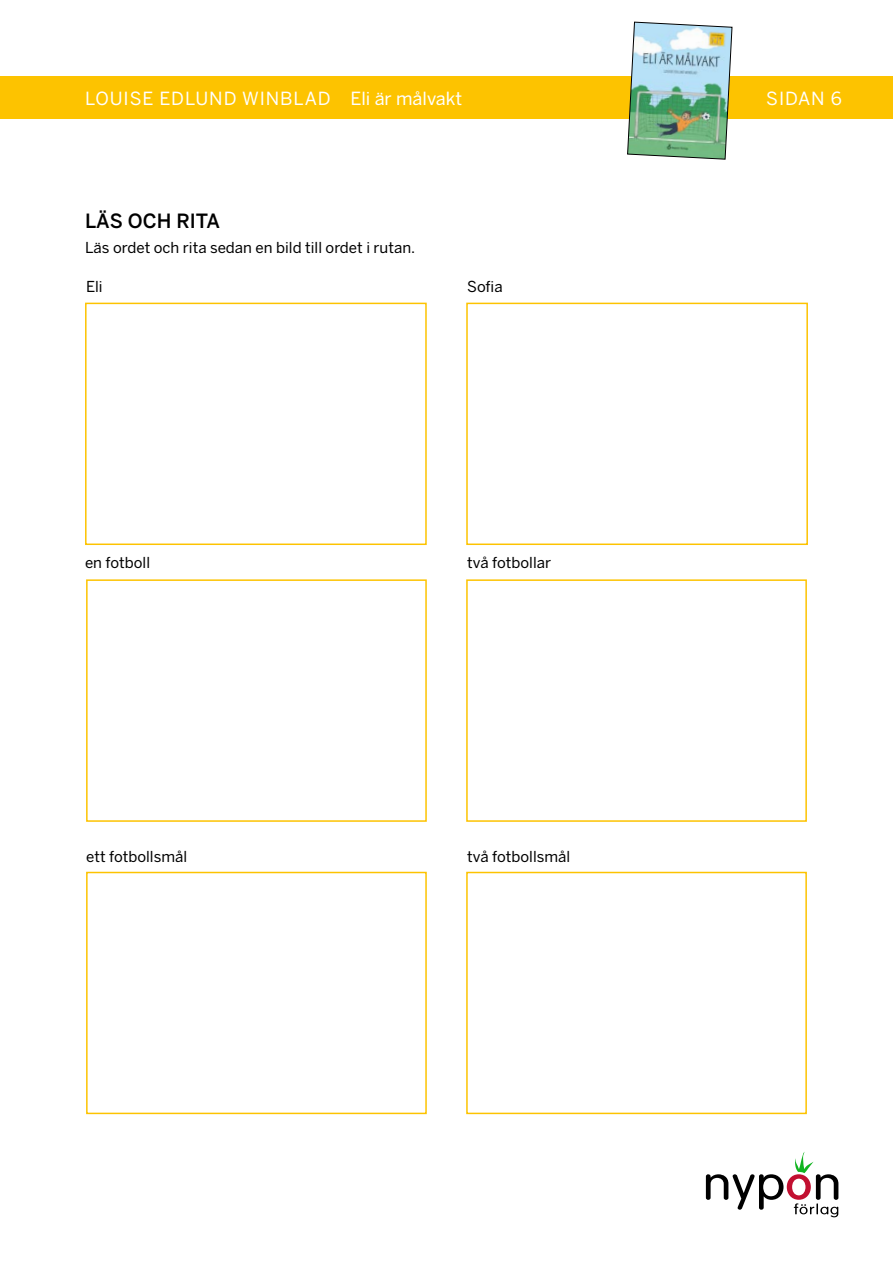
<style>
.page{position:relative;width:893px;height:1263px;background:#fff}
.page>*{position:absolute;margin:0;border:0;box-sizing:border-box;transform-origin:0 0}
.t1{font:500 19.5px "Benton Sans";color:#000}
.t2{font:18px "Benton Sans";letter-spacing:.05em;color:#fff}
.t3{font:15px "Benton Sans";color:#000}
</style>
<div class="page">
<div style="left:0;top:77px;width:893px;height:42px;background:#fdc300"></div>
<img style="left:627px;top:21px;width:106px;height:139px">
<svg style="left:706px;top:1152px;width:132px;height:65px"></svg>
<div style="left:85px;top:303px;width:342px;height:242px;border:2px solid #fdc300"></div>
<div style="left:466px;top:303px;width:342px;height:242px;border:2px solid #fdc300"></div>
<div style="left:86px;top:579px;width:341px;height:243px;border:2px solid #fdc300"></div>
<div style="left:466px;top:579px;width:341px;height:243px;border:2px solid #fdc300"></div>
<div style="left:86px;top:872px;width:341px;height:242px;border:2px solid #fdc300"></div>
<div style="left:466px;top:872px;width:341px;height:242px;border:2px solid #fdc300"></div>
<p class="t2" style="left:85px;top:88px;width:379px">LOUISE EDLUND WINBLAD Eli är målvakt</p>
<p class="t2" style="left:766px;top:88px;width:77px">SIDAN 6</p>
<h1 class="t1" style="left:85px;top:210px;width:137px">LÄS OCH RITA</h1>
<p class="t3" style="left:85px;top:239px;width:332px">Läs ordet och rita sedan en bild till ordet i rutan.</p>
<p class="t3" style="left:86px;top:278px;width:18px">Eli</p>
<p class="t3" style="left:467px;top:278px;width:37px">Sofia</p>
<p class="t3" style="left:85px;top:554px;width:67px">en fotboll</p>
<p class="t3" style="left:467px;top:554px;width:85px">två fotbollar</p>
<p class="t3" style="left:86px;top:847px;width:103px">ett fotbollsmål</p>
<p class="t3" style="left:467px;top:847px;width:104px">två fotbollsmål</p>
</div>
